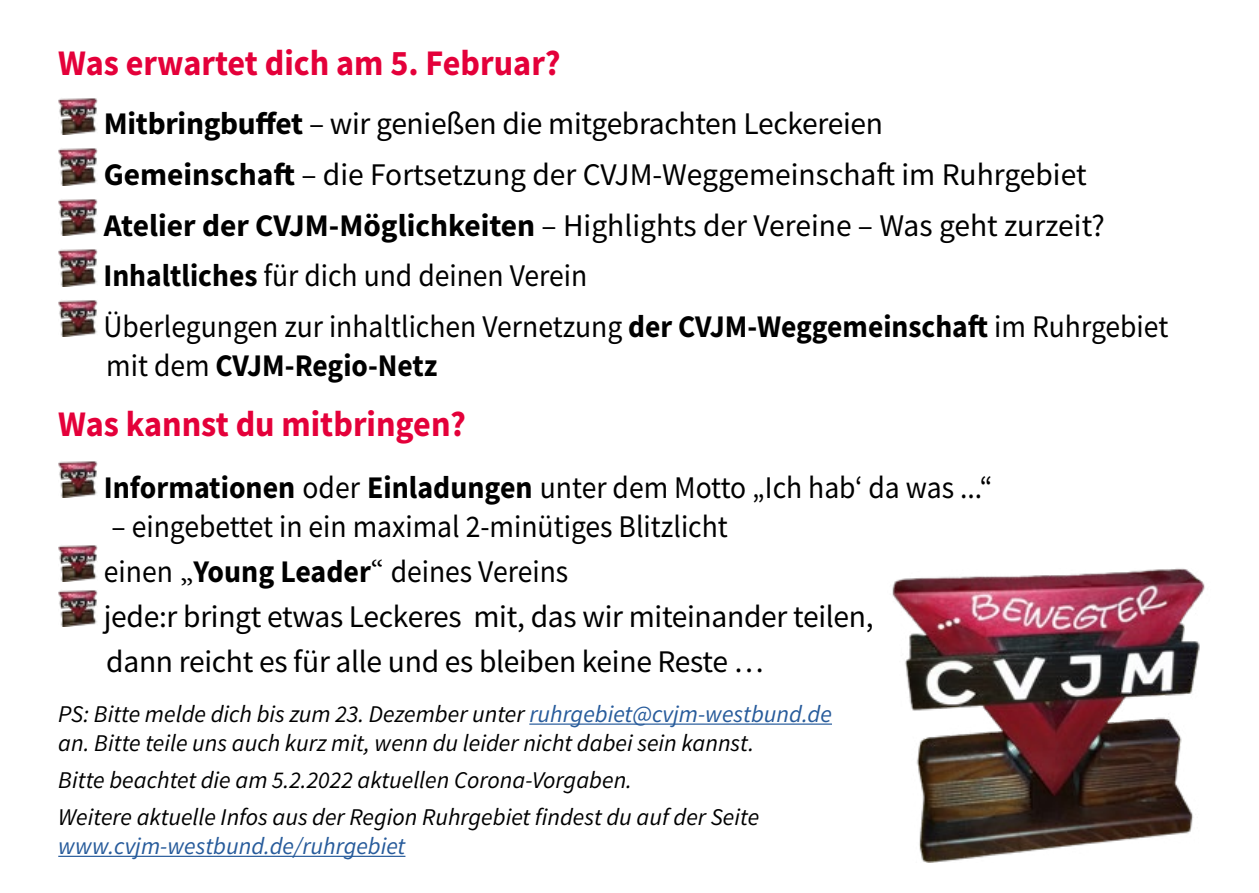
<style>
.page{position:relative;width:1259px;height:893px;background:#fff}
.page>*{position:absolute;margin:0;border:0;box-sizing:border-box;transform-origin:0 0}
.t1{font:700 36px "Source Sans Pro";color:#e4003a;scale:.95 1}
.t2{font:31.5px/50.4px "Source Sans Pro";color:#000}
.t3{font:31.5px/45px "Source Sans Pro";color:#000;scale:.94 1}
.t4{font:700 31.5px "Source Sans Pro";letter-spacing:-.005em;color:#000;scale:.94 1}
.t5{font:italic 24px/28.8px "Source Sans Pro";color:#000}
.t6{font:italic 24px "Source Sans Pro";color:#275b9b}
.s1{font-weight:700}
.s2{font-weight:400}
.s3{font-family:"Minion Pro"}
.s4{color:#275b9b}
</style>
<div class="page">
<img style="left:892px;top:568px;width:313px;height:295px">
<img style="left:58px;top:98px;width:40px;height:36px">
<img style="left:58px;top:148px;width:40px;height:37px">
<img style="left:58px;top:199px;width:40px;height:36px">
<img style="left:58px;top:249px;width:40px;height:37px">
<img style="left:58px;top:300px;width:40px;height:36px">
<img style="left:58px;top:461px;width:40px;height:37px">
<img style="left:58px;top:545px;width:40px;height:37px">
<img style="left:58px;top:590px;width:40px;height:37px">
<hr style="left:529px;top:723px;width:303px;height:2px;background:#275b9b">
<hr style="left:58px;top:856px;width:347px;height:1px;background:#275b9b">
<p class="t1" style="left:58px;top:39px;width:530px">Was erwartet dich am 5. Februar?</p>
<p class="t2" style="left:103px;top:99px;width:1066px"><span class="s1">Mitbringbuffet</span> – wir genießen die mitgebrachten Leckereien<br><span class="s1">Gemeinschaft</span> – die Fortsetzung der CVJM-Weggemeinschaft im Ruhrgebiet <span class="s1">Atelier der CVJM-Möglichkeiten</span> – Highlights der Vereine – Was geht zurzeit?<br><span class="s1">Inhaltliches</span> für dich und deinen Verein<br>Überlegungen zur inhaltlichen Vernetzung <span class="s1">der CVJM-Weggemeinschaft</span> im Ruhrgebiet</p>
<p class="t4" style="left:106px;top:344px;width:354px"><span class="s2">mit dem</span> CVJM-Regio-Netz</p>
<p class="t1" style="left:58px;top:399px;width:430px">Was kannst du mitbringen?</p>
<p class="t3" style="left:104px;top:465px;width:946px"><span class="s1">Informationen</span> oder <span class="s1">Einladungen</span> unter dem Motto „Ich hab‘ da was ...“</p>
<p class="t3" style="left:104px;top:504px;width:820px">– eingebettet in ein maximal 2-minütiges Blitzlicht<br>einen <span class="s3">„</span><span class="s1">Young Leader</span><span class="s3">“</span> deines Vereins<br>jede:r bringt etwas Leckeres mit, das wir miteinander teilen, dann reicht es für alle und es bleiben keine Reste …</p>
<p class="t5" style="left:58px;top:699px;width:775px">PS: Bitte melde dich bis zum 23. Dezember unter <span class="s4">ruhrgebiet@cvjm-westbund.de </span>an. Bitte teile uns auch kurz mit, wenn du leider nicht dabei sein kannst.</p>
<p class="t5" style="left:58px;top:761px;width:702px;line-height:37.2px">Bitte beachtet die am 5.2.2022 aktuellen Corona-Vorgaben.<br>Weitere aktuelle Infos aus der Region Ruhrgebiet findest du auf der Seite</p>
<p class="t6" style="left:58px;top:831px;width:349px">www.cvjm-westbund.de/ruhrgebiet</p>
</div>
